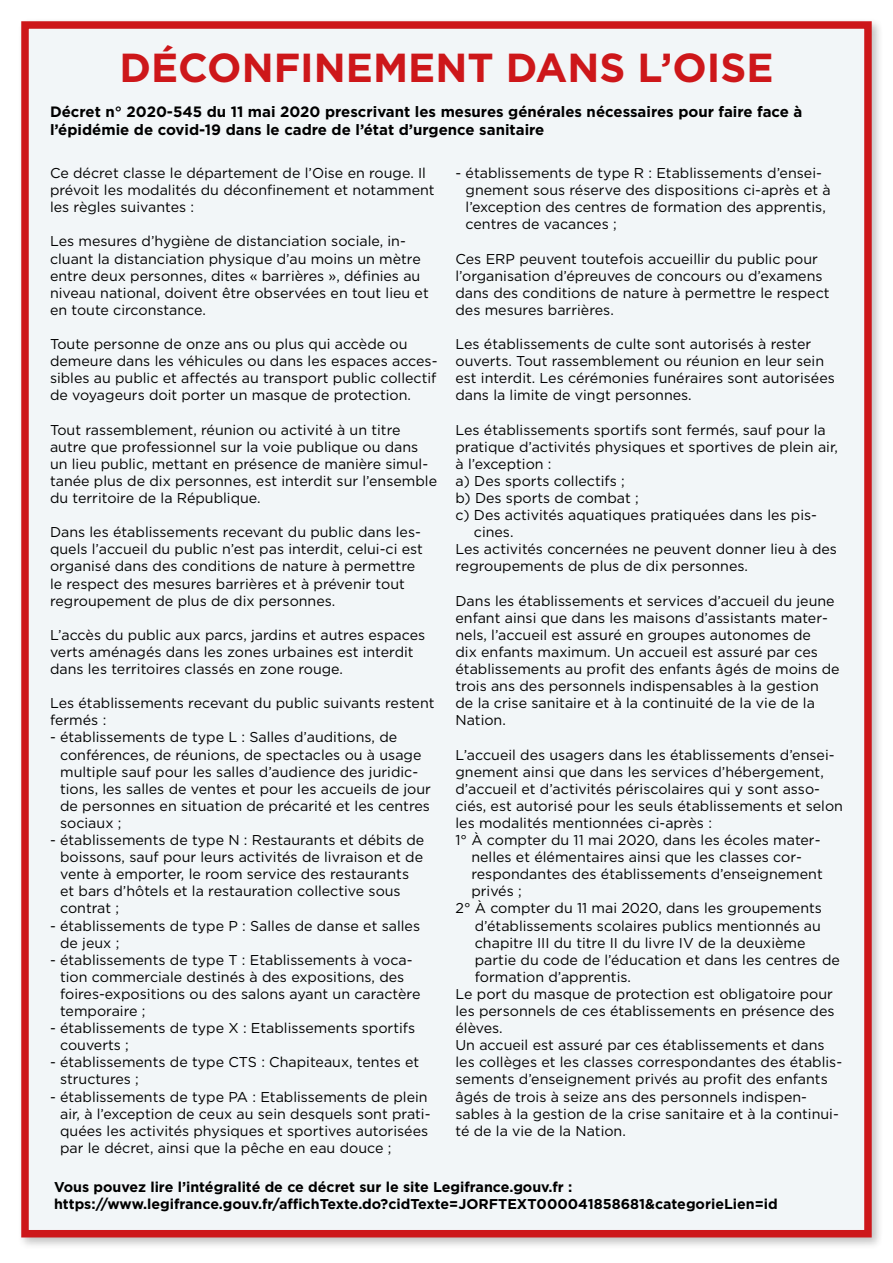
<style>
.page{position:relative;width:893px;height:1263px;background:#fff}
.page>*{position:absolute;margin:0;border:0;box-sizing:border-box;transform-origin:0 0}
.t1{font:700 40.5px "Gotham";color:#cd171a}
.t2{font:700 15px/18px "Gotham";color:#000}
.t3{font:14.25px/17.1px "Gotham";color:#000}
.t4{font:700 14.25px/17.1px "Gotham";color:#000}
</style>
<div class="page">
<div style="left:17px;top:17px;width:867px;height:1233px;background:#000;opacity:.25"></div>
<div style="left:25px;top:25px;width:843px;height:1209px;background:#f2f6f8"></div>
<div style="left:21px;top:21px;width:851px;height:1216px;border:8px solid #cd171a"></div>
<h1 class="t1" style="left:119px;top:41px;width:656px">DÉCONFINEMENT DANS L’OISE</h1>
<p class="t2" style="left:50px;top:103px;width:754px">Décret n° 2020-545 du 11 mai 2020 prescrivant les mesures générales nécessaires pour faire face à l’épidémie de covid-19 dans le cadre de l’état d’urgence sanitaire</p>
<p class="t3" style="left:50px;top:164px;width:386px">Ce décret classe le département de l’Oise en rouge. Il prévoit les modalités du déconfinement et notamment les règles suivantes :</p>
<p class="t3" style="left:50px;top:233px;width:380px">Les mesures d’hygiène de distanciation sociale, in&shy;cluant la distanciation physique d’au moins un mètre entre deux personnes, dites « barrières », définies au niveau national, doivent être observées en tout lieu et en toute circonstance.</p>
<p class="t3" style="left:50px;top:335px;width:389px">Toute personne de onze ans ou plus qui accède ou demeure dans les véhicules ou dans les espaces acces&shy;sibles au public et affectés au transport public collectif de voyageurs doit porter un masque de protection.</p>
<p class="t3" style="left:50px;top:421px;width:389px">Tout rassemblement, réunion ou activité à un titre autre que professionnel sur la voie publique ou dans un lieu public, mettant en présence de manière simul&shy;tanée plus de dix personnes, est interdit sur l’ensemble du territoire de la République.</p>
<p class="t3" style="left:50px;top:523px;width:374px">Dans les établissements recevant du public dans les&shy;quels l’accueil du public n’est pas interdit, celui-ci est organisé dans des conditions de nature à permettre le respect des mesures barrières et à prévenir tout regroupement de plus de dix personnes.</p>
<p class="t3" style="left:50px;top:626px;width:377px">L’accès du public aux parcs, jardins et autres espaces verts aménagés dans les zones urbaines est interdit dans les territoires classés en zone rouge.</p>
<p class="t3" style="left:50px;top:694px;width:386px">Les établissements recevant du public suivants restent fermés :</p>
<p class="t3" style="left:60px;top:728px;width:372px;text-indent:-10px">- établissements de type L : Salles d’auditions, de conférences, de réunions, de spectacles ou à usage multiple sauf pour les salles d’audience des juridic&shy;tions, les salles de ventes et pour les accueils de jour de personnes en situation de précarité et les centres sociaux ;</p>
<p class="t3" style="left:60px;top:831px;width:366px;text-indent:-10px">- établissements de type N : Restaurants et débits de boissons, sauf pour leurs activités de livraison et de vente à emporter, le room service des restaurants et bars d’hôtels et la restauration collective sous contrat ;</p>
<p class="t3" style="left:60px;top:917px;width:361px;text-indent:-10px">- établissements de type P : Salles de danse et salles de jeux ;</p>
<p class="t3" style="left:60px;top:951px;width:362px;text-indent:-10px">- établissements de type T : Etablissements à voca&shy;tion commerciale destinés à des expositions, des foires-expositions ou des salons ayant un caractère temporaire ;</p>
<p class="t3" style="left:60px;top:1019px;width:357px;text-indent:-10px">- établissements de type X : Etablissements sportifs couverts ;</p>
<p class="t3" style="left:60px;top:1053px;width:361px;text-indent:-10px">- établissements de type CTS : Chapiteaux, tentes et structures ;</p>
<p class="t3" style="left:60px;top:1088px;width:372px;text-indent:-10px">- établissements de type PA : Etablissements de plein air, à l’exception de ceux au sein desquels sont prati&shy;quées les activités physiques et sportives autorisées par le décret, ainsi que la pêche en eau douce ;</p>
<p class="t3" style="left:466px;top:164px;width:367px;text-indent:-10px">- établissements de type R : Etablissements d’ensei&shy;gnement sous réserve des dispositions ci-après et à l’exception des centres de formation des apprentis, centres de vacances ;</p>
<p class="t3" style="left:455px;top:250px;width:376px">Ces ERP peuvent toutefois accueillir du public pour l’organisation d’épreuves de concours ou d’examens dans des conditions de nature à permettre le respect des mesures barrières.</p>
<p class="t3" style="left:455px;top:335px;width:381px">Les établissements de culte sont autorisés à rester ouverts. Tout rassemblement ou réunion en leur sein est interdit. Les cérémonies funéraires sont autorisées dans la limite de vingt personnes.</p>
<p class="t3" style="left:455px;top:421px;width:372px">Les établissements sportifs sont fermés, sauf pour la</p>
<p class="t3" style="left:455px;top:438px;width:384px">pratique d’activités physiques et sportives de plein air,</p>
<p class="t3" style="left:455px;top:455px;width:98px">à l’exception :</p>
<p class="t3" style="left:455px;top:472px;width:171px">a) Des sports collectifs ;</p>
<p class="t3" style="left:455px;top:489px;width:185px">b) Des sports de combat ;</p>
<p class="t3" style="left:455px;top:506px;width:363px">c) Des activités aquatiques pratiquées dans les pis-</p>
<p class="t3" style="left:474px;top:523px;width:41px">cines.</p>
<p class="t3" style="left:455px;top:540px;width:383px">Les activités concernées ne peuvent donner lieu à des</p>
<p class="t3" style="left:455px;top:557px;width:294px">regroupements de plus de dix personnes.</p>
<p class="t3" style="left:455px;top:592px;width:386px">Dans les établissements et services d’accueil du jeune enfant ainsi que dans les maisons d’assistants mater&shy;nels, l’accueil est assuré en groupes autonomes de<br>dix enfants maximum. Un accueil est assuré par ces établissements au profit des enfants âgés de moins de trois ans des personnels indispensables à la gestion de la crise sanitaire et à la continuité de la vie de la Nation.</p>
<p class="t3" style="left:455px;top:746px;width:381px">L’accueil des usagers dans les établissements d’ensei-</p>
<p class="t3" style="left:455px;top:763px;width:370px">gnement ainsi que dans les services d’hébergement,</p>
<p class="t3" style="left:455px;top:780px;width:366px">d’accueil et d’activités périscolaires qui y sont asso-</p>
<p class="t3" style="left:455px;top:797px;width:389px">ciés, est autorisé pour les seuls établissements et selon</p>
<p class="t3" style="left:455px;top:814px;width:258px">les modalités mentionnées ci-après :</p>
<p class="t3" style="left:455px;top:831px;width:367px">1° À compter du 11 mai 2020, dans les écoles mater-</p>
<p class="t3" style="left:471px;top:848px;width:332px">nelles et élémentaires ainsi que les classes cor-</p>
<p class="t3" style="left:471px;top:865px;width:353px">respondantes des établissements d’enseignement</p>
<p class="t3" style="left:471px;top:882px;width:52px">privés ;</p>
<p class="t3" style="left:455px;top:899px;width:368px">2° À compter du 11 mai 2020, dans les groupements</p>
<p class="t3" style="left:475px;top:917px;width:347px">d’établissements scolaires publics mentionnés au</p>
<p class="t3" style="left:475px;top:934px;width:332px">chapitre III du titre II du livre IV de la deuxième</p>
<p class="t3" style="left:475px;top:951px;width:367px">partie du code de l’éducation et dans les centres de</p>
<p class="t3" style="left:475px;top:968px;width:158px">formation d’apprentis.</p>
<p class="t3" style="left:455px;top:985px;width:379px">Le port du masque de protection est obligatoire pour</p>
<p class="t3" style="left:455px;top:1002px;width:381px">les personnels de ces établissements en présence des</p>
<p class="t3" style="left:455px;top:1019px;width:49px">élèves.</p>
<p class="t3" style="left:455px;top:1036px;width:371px">Un accueil est assuré par ces établissements et dans</p>
<p class="t3" style="left:455px;top:1053px;width:388px">les collèges et les classes correspondantes des établis-</p>
<p class="t3" style="left:455px;top:1070px;width:374px">sements d’enseignement privés au profit des enfants</p>
<p class="t3" style="left:455px;top:1088px;width:353px">âgés de trois à seize ans des personnels indispen-</p>
<p class="t3" style="left:455px;top:1105px;width:385px">sables à la gestion de la crise sanitaire et à la continui-</p>
<p class="t3" style="left:455px;top:1122px;width:172px">té de la vie de la Nation.</p>
<p class="t4" style="left:54px;top:1178px;width:725px">Vous pouvez lire l’intégralité de ce décret sur le site Legifrance.gouv.fr : https://www.legifrance.gouv.fr/affichTexte.do?cidTexte=JORFTEXT000041858681&amp;categorieLien=id</p>
</div>
